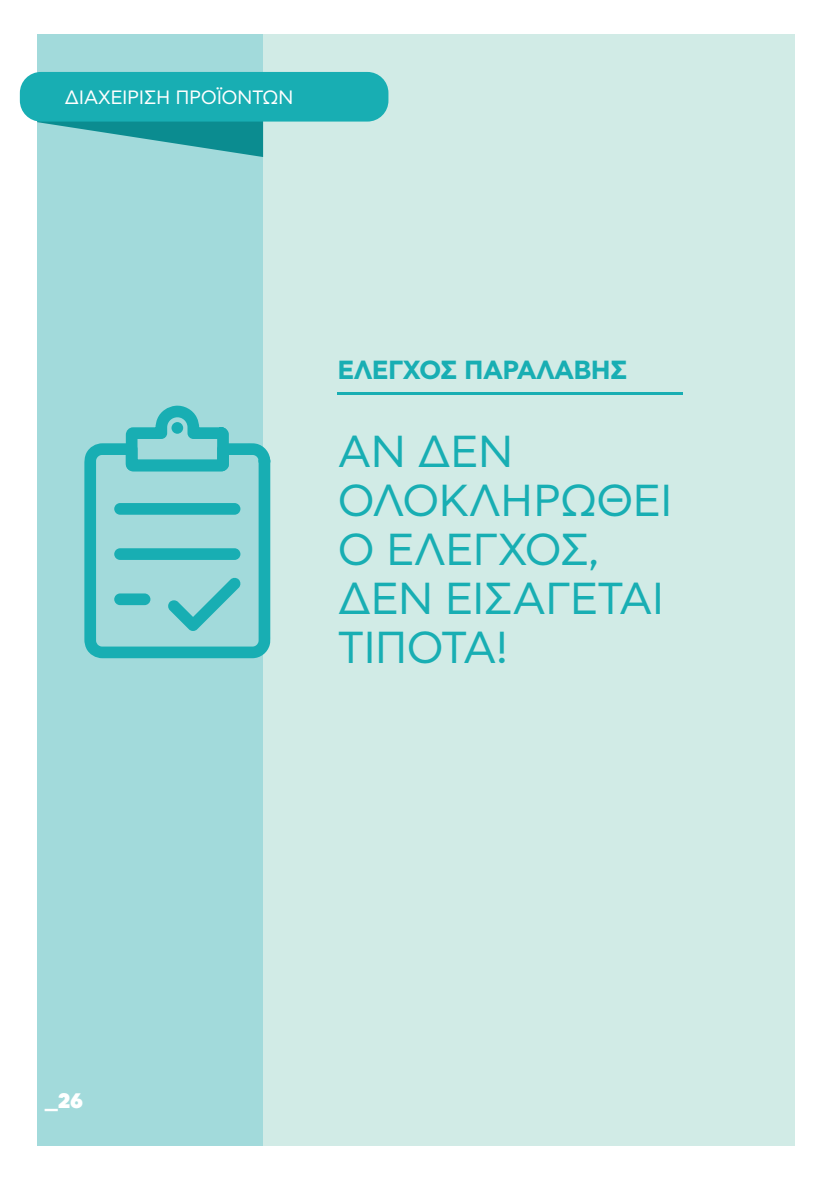
<style>
.page{position:relative;width:834px;height:1181px;background:#fff}
.page>*{position:absolute;margin:0;border:0;box-sizing:border-box;transform-origin:0 0}
.t1{font:44.62px/49px "CF Asty Std";letter-spacing:-.025em;color:#18aeb3}
.t2{font:700 26.25px "CF Asty Std";letter-spacing:-.025em;color:#18aeb3}
.t3{font:900 21px "CF Asty Std";color:#fff}
.t4{font:19.25px "CF Asty Std";letter-spacing:-.025em;color:#fff}
</style>
<div class="page">
<div style="left:37px;top:35px;width:757px;height:1111px;background:#d1ebe6"></div>
<hr style="left:337px;top:392px;width:345px;height:2px;background:#18aeb3">
<div style="left:37px;top:35px;width:226px;height:1111px;background:#a2dadb"></div>
<svg style="left:84px;top:443px;width:186px;height:215px"></svg>
<svg style="left:126px;top:405px;width:103px;height:66px"></svg>
<div style="left:171px;top:422px;width:12px;height:12px;background:#18aeb3;border-radius:50%"></div>
<svg style="left:114px;top:503px;width:126px;height:12px;background:#1eafb4"></svg>
<svg style="left:114px;top:548px;width:126px;height:12px;background:#1eafb4"></svg>
<div style="left:114px;top:593px;width:36px;height:12px;background:#18aeb3;border-radius:6px"></div>
<svg style="left:167px;top:577px;width:74px;height:54px"></svg>
<svg style="left:37px;top:122px;width:226px;height:35px"></svg>
<div style="left:20px;top:72px;width:368px;height:50px;background:#18aeb3;border-radius:21px"></div>
<p class="t4" style="left:64px;top:87px;width:230px">ΔΙΑΧΕΙΡΙΣΗ ΠΡΟΪΟΝΤΩΝ</p>
<p class="t2" style="left:337px;top:355px;width:291px">ΕΛΕΓΧΟΣ ΠΑΡΑΛΑΒΗΣ</p>
<p class="t1" style="left:337px;top:429px;width:336px">ΑΝ ΔΕΝ<br>ΟΛΟΚΛΗΡΩΘΕΙ<br>Ο ΕΛΕΓΧΟΣ,<br>ΔΕΝ ΕΙΣΑΓΕΤΑΙ<br>ΤΙΠΟΤΑ!</p>
<p class="t3" style="left:45px;top:1088px;width:40px">_26</p>
</div>
